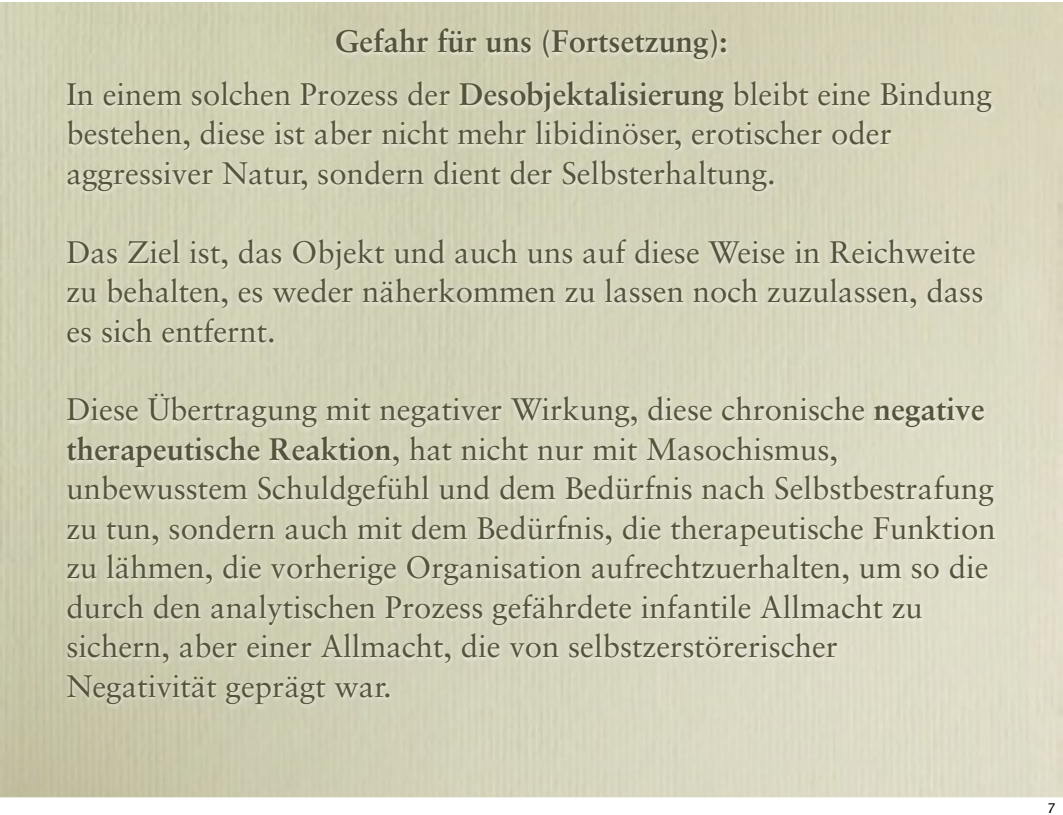
<style>
.page{position:relative;width:1063px;height:815px;background:#fff}
.page>*{position:absolute;margin:0;border:0;box-sizing:border-box;transform-origin:0 0}
.t1{font:31.25px/39.5px "Sabon";color:#55533a}
.t2{font:700 31.25px/53px "Sabon";color:#55533a;text-align:center}
.t3{font:13.5px "Lucida Grande";color:#000}
.s1{font-weight:400}
.s2{font-weight:700}
</style>
<div class="page">
<img style="left:63px;top:25px;width:939px;height:683px">
<p class="t2" style="left:66px;top:14px;width:927px">Gefahr für uns (Fortsetzung):<br><span class="s1">In einem solchen Prozess der</span> Desobjektalisierung <span class="s1">bleibt eine Bindung</span></p>
<p class="t1" style="left:66px;top:113px;width:827px">bestehen, diese ist aber nicht mehr libidinöser, erotischer oder aggressiver Natur, sondern dient der Selbsterhaltung.</p>
<p class="t1" style="left:66px;top:232px;width:919px">Das Ziel ist, das Objekt und auch uns auf diese Weise in Reichweite zu behalten, es weder näherkommen zu lassen noch zuzulassen, dass es sich entfernt.</p>
<p class="t1" style="left:66px;top:390px;width:931px">Diese Übertragung mit negativer Wirkung, diese chronische <span class="s2">negative therapeutische Reaktion</span>, hat nicht nur mit Masochismus, unbewusstem Schuldgefühl und dem Bedürfnis nach Selbstbestrafung zu tun, sondern auch mit dem Bedürfnis, die therapeutische Funktion zu lähmen, die vorherige Organisation aufrechtzuerhalten, um so die durch den analytischen Prozess gefährdete infantile Allmacht zu sichern, aber einer Allmacht, die von selbstzerstörerischer Negativität geprägt war.</p>
<p class="t3" style="left:1047px;top:800px;width:10px">7</p>
</div>
